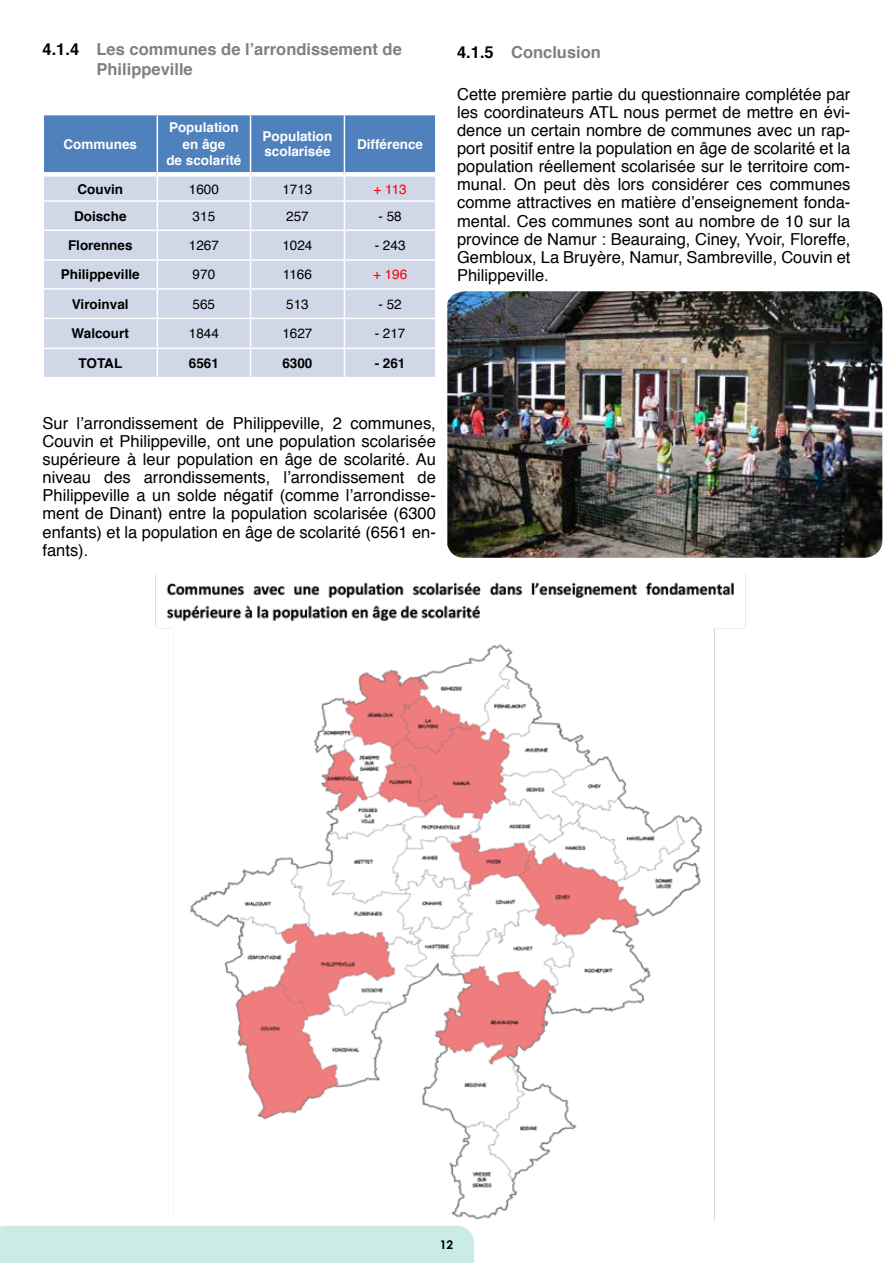
<style>
.page{position:relative;width:893px;height:1263px;background:#fff}
.page>*{position:absolute;margin:0;border:0;box-sizing:border-box;transform-origin:0 0}
.t1{font:16.5px/18.1px "Helvetica";color:#000;text-align:justify}
.t2{font:700 16.5px/19.8px "Helvetica";color:#808080}
.t3{font:700 13.5px "Helvetica";color:#000}
.t4{font:700 13.5px/16.5px "Helvetica";color:#fff;text-align:center}
.t5{font:13.5px "Helvetica";color:#000}
.t6{font:13.5px "Helvetica";color:#f00}
.t7{font:700 12px "Century Gothic";color:#000}
.s1{color:#00000a}
</style>
<div class="page">
<div style="left:0;top:1226px;width:474px;height:37px;background:#cbebe7"></div>
<svg style="left:43px;top:115px;width:393px;height:262px;background:#b7c8e0"></svg>
<hr style="left:435px;top:349px;width:2px;height:28px;background:#fff">
<img style="left:155px;top:574px;width:591px;height:646px">
<img style="left:447px;top:291px;width:435px;height:267px">
<p class="t2" style="left:97px;top:39px;width:307px;text-indent:-54px"><span class="s1">4.1.4</span> Les communes de l’arrondissement de<br>Philippeville</p>
<p class="t4" style="left:64px;top:136px;width:75px">Communes</p>
<p class="t4" style="left:166px;top:119px;width:77px">Population en âge<br>de scolarité</p>
<p class="t4" style="left:263px;top:129px;width:71px;line-height:14.9px;text-align:left">Population scolarisée</p>
<p class="t4" style="left:357px;top:136px;width:68px">Différence</p>
<p class="t3" style="left:77px;top:178px;width:47px">Couvin</p>
<p class="t5" style="left:189px;top:178px;width:32px">1600</p>
<p class="t5" style="left:282px;top:178px;width:32px">1713</p>
<p class="t6" style="left:374px;top:178px;width:35px">+ 113</p>
<p class="t3" style="left:74px;top:205px;width:54px">Doische</p>
<p class="t5" style="left:193px;top:206px;width:24px">315</p>
<p class="t5" style="left:286px;top:206px;width:24px">257</p>
<p class="t5" style="left:378px;top:206px;width:25px">- 58</p>
<p class="t3" style="left:68px;top:234px;width:66px">Florennes</p>
<p class="t5" style="left:189px;top:235px;width:32px">1267</p>
<p class="t5" style="left:282px;top:235px;width:32px">1024</p>
<p class="t5" style="left:375px;top:235px;width:32px">- 243</p>
<p class="t3" style="left:61px;top:264px;width:80px">Philippeville</p>
<p class="t5" style="left:193px;top:264px;width:24px">970</p>
<p class="t5" style="left:283px;top:264px;width:31px">1166</p>
<p class="t6" style="left:373px;top:264px;width:36px">+ 196</p>
<p class="t3" style="left:72px;top:293px;width:58px">Viroinval</p>
<p class="t5" style="left:193px;top:294px;width:24px">565</p>
<p class="t5" style="left:286px;top:294px;width:24px">513</p>
<p class="t5" style="left:378px;top:294px;width:25px">- 52</p>
<p class="t3" style="left:72px;top:323px;width:59px">Walcourt</p>
<p class="t5" style="left:189px;top:323px;width:32px">1844</p>
<p class="t5" style="left:282px;top:323px;width:32px">1627</p>
<p class="t5" style="left:375px;top:323px;width:32px">- 217</p>
<p class="t3" style="left:79px;top:352px;width:45px">TOTAL</p>
<p class="t3" style="left:189px;top:352px;width:32px">6561</p>
<p class="t3" style="left:282px;top:352px;width:32px">6300</p>
<p class="t3" style="left:375px;top:352px;width:32px">- 261</p>
<p class="t1" style="left:43px;top:414px;width:395px">Sur l’arrondissement de Philippeville, 2 communes, Couvin et Philippeville, ont une population scolarisée supérieure à leur population en âge de scolarité. Au niveau des arrondissements, l’arrondissement de Philippeville a un solde négatif (comme l’arrondisse&shy;ment de Dinant) entre la population scolarisée (6300 enfants) et la population en âge de scolarité (6561 en&shy;fants).</p>
<p class="t2" style="left:457px;top:43px;width:145px"><span class="s1">4.1.5</span> Conclusion</p>
<p class="t1" style="left:457px;top:85px;width:395px">Cette première partie du questionnaire complétée par les coordinateurs ATL nous permet de mettre en évi&shy;dence un certain nombre de communes avec un rap&shy;port positif entre la population en âge de scolarité et la population réellement scolarisée sur le territoire com&shy;munal. On peut dès lors considérer ces communes comme attractives en matière d’enseignement fonda&shy;mental. Ces communes sont au nombre de 10 sur la province de Namur : Beauraing, Ciney, Yvoir, Floreffe, Gembloux, La Bruyère, Namur, Sambreville, Couvin et Philippeville.</p>
<p class="t7" style="left:440px;top:1237px;width:15px">12</p>
</div>
